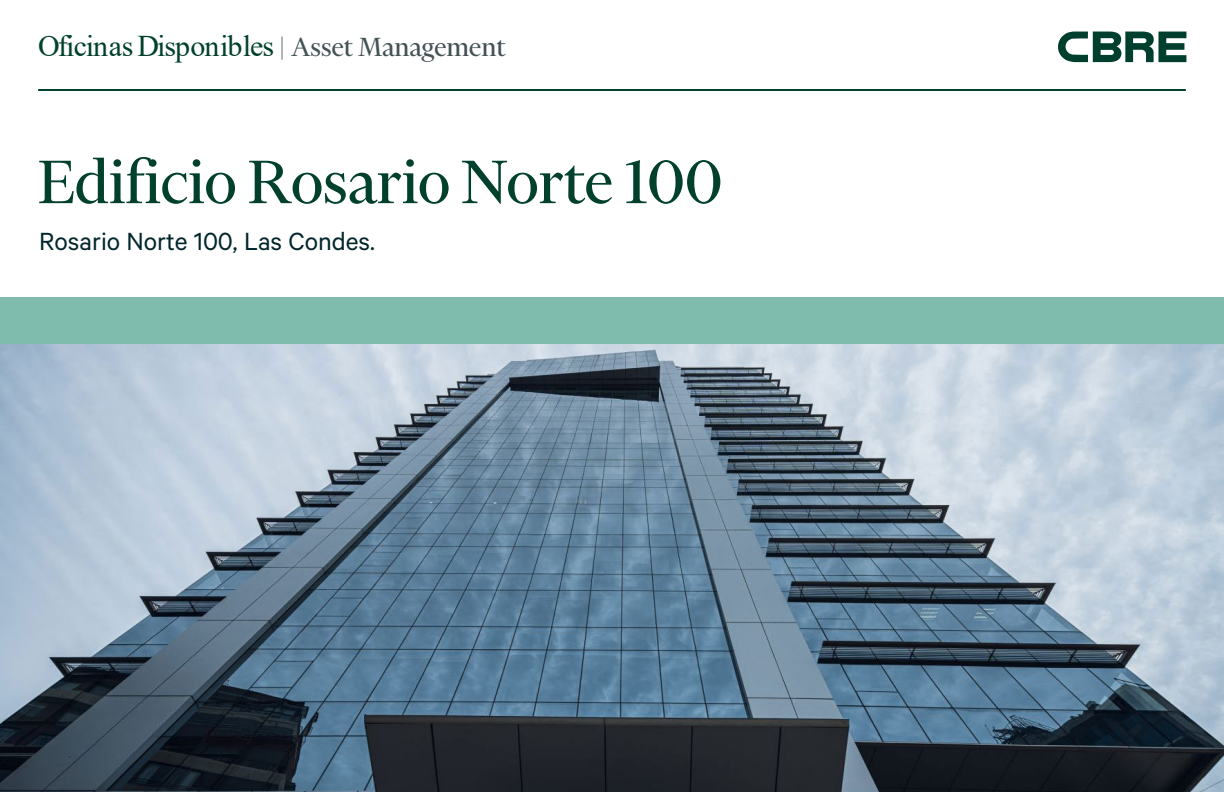
<style>
.page{position:relative;width:1224px;height:792px;background:#fff}
.page>*{position:absolute;margin:0;border:0;box-sizing:border-box;transform-origin:0 0}
.t1{font:70px "Financier Display";color:#00402d}
.t2{font:30px "Times New Roman";letter-spacing:-.03em;color:#00402d}
.t3{font:28px "Calibre";color:#00262b}
.s1{font-family:"Financier Display";color:#435254}
</style>
<div class="page">
<hr style="left:38px;top:89px;width:1148px;height:2px;background:#00402d">
<div style="left:0;top:297px;width:1224px;height:48px;background:#80bcad"></div>
<svg style="left:1058px;top:32px;width:128px;height:30px"></svg>
<img style="left:0;top:345px;width:1223px;height:447px">
<h1 class="t2" style="left:38px;top:25px;width:469px">Oficinas Disponibles <span class="s1">| Asset Management</span></h1>
<p class="t1" style="left:38px;top:145px;width:686px">Edificio Rosario Norte 100</p>
<p class="t3" style="left:39px;top:225px;width:337px">Rosario Norte 100, Las Condes.</p>
</div>
